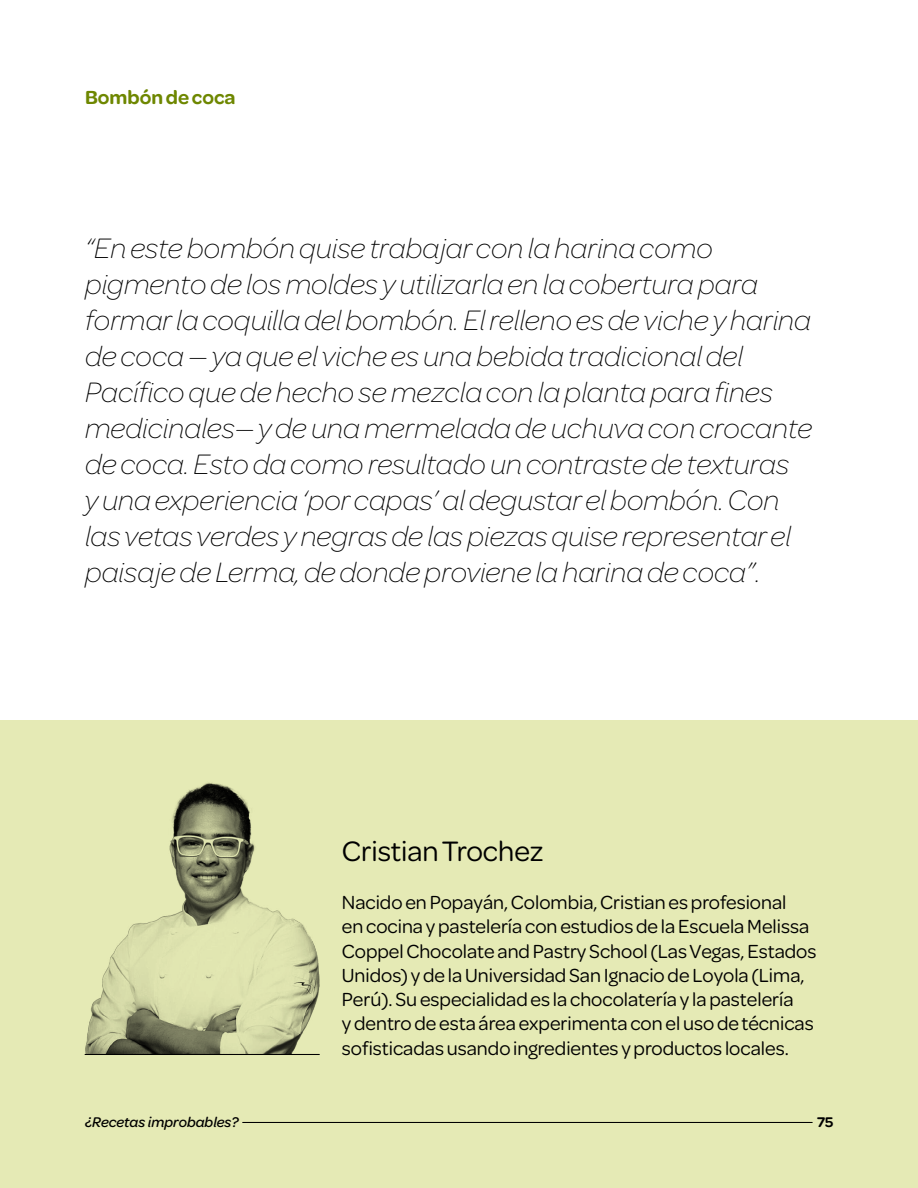
<style>
.page{position:relative;width:918px;height:1188px;background:#fff}
.page>*{position:absolute;margin:0;border:0;box-sizing:border-box;transform-origin:0 0}
.t1{font:italic 200 30px/36px "Omnes";color:#000}
.t2{font:30px "Omnes";color:#000}
.t3{font:20.25px/24.3px "Omnes";color:#000}
.t4{font:600 20.25px "Omnes";color:#6e8700}
.t5{font:italic 500 15px "Omnes";color:#000}
.t6{font:600 15px "Omnes";color:#000}
</style>
<div class="page">
<div style="left:0;top:721px;width:918px;height:467px;background:#e5eab5"></div>
<img style="left:85px;top:782px;width:234px;height:272px">
<hr style="left:85px;top:1054px;width:234px;height:1px;background:#000">
<p class="t4" style="left:85px;top:84px;width:152px">Bombón de coca</p>
<p class="t1" style="left:85px;top:228px;width:729px">“En este bombón quise trabajar con la harina como pigmento de los moldes y utilizarla en la cobertura para formar la coquilla del bombón. El relleno es de viche y harina de coca — ya que el viche es una bebida tradicional del Pacífico que de hecho se mezcla con la planta para fines medicinales— y de una mermelada de uchuva con crocante de coca. Esto da como resultado un contraste de texturas<br>y una experiencia ‘por capas’ al degustar el bombón. Con las vetas verdes y negras de las piezas quise representar el paisaje de Lerma, de donde proviene la harina de coca”.</p>
<p class="t2" style="left:342px;top:831px;width:203px">Cristian Trochez</p>
<p class="t3" style="left:342px;top:889px;width:476px">Nacido en Popayán, Colombia, Cristian es profesional<br>en cocina y pastelería con estudios de la Escuela Melissa Coppel Chocolate and Pastry School (Las Vegas, Estados Unidos) y de la Universidad San Ignacio de Loyola (Lima, Perú). Su especialidad es la chocolatería y la pastelería<br>y dentro de esta área experimenta con el uso de técnicas sofisticadas usando ingredientes y productos locales.</p>
<p class="t5" style="left:85px;top:1112px;width:155px">¿Recetas improbables?</p>
<p class="t6" style="left:817px;top:1111px;width:18px">75</p>
</div>
